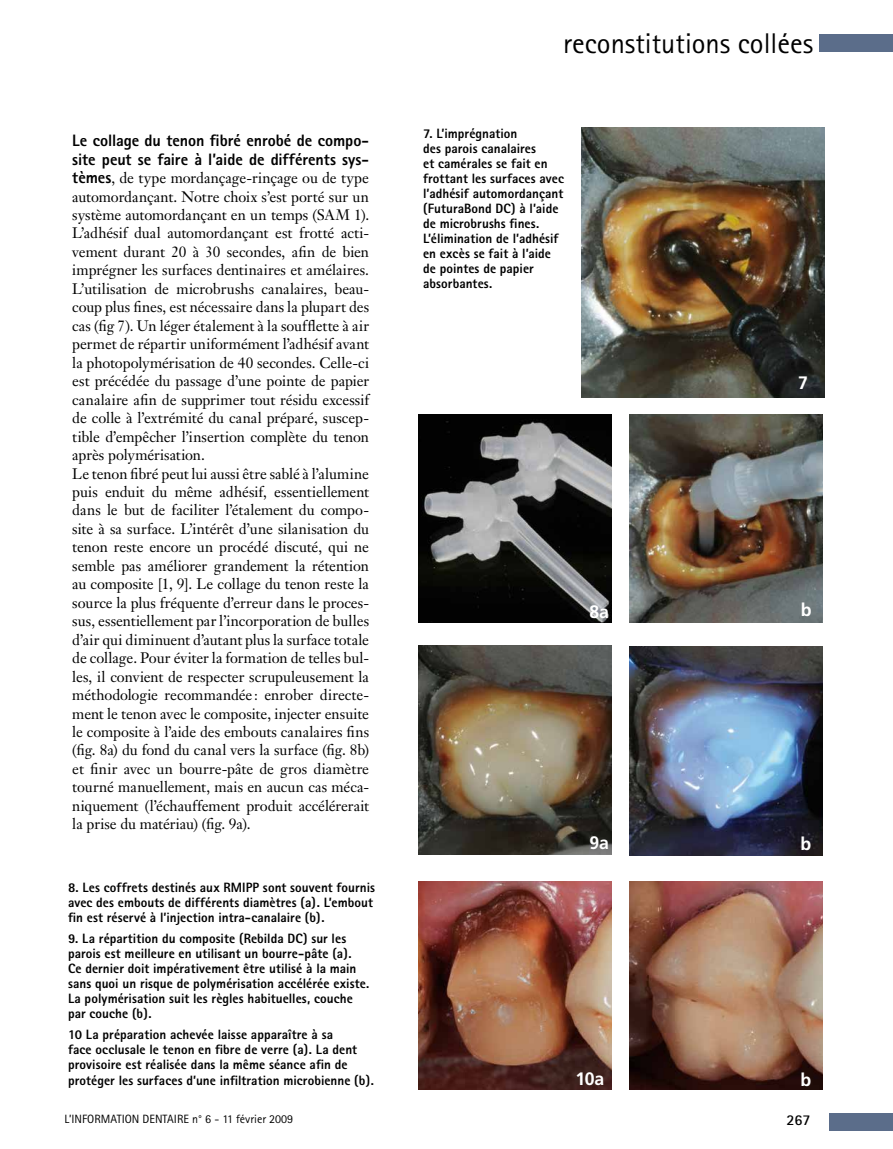
<style>
.page{position:relative;width:893px;height:1149px;background:#fff}
.page>*{position:absolute;margin:0;border:0;box-sizing:border-box;transform-origin:0 0}
.t1{font:28.5px "Rotis Sans Serif";color:#000}
.t2{font:700 18px "Frutiger";letter-spacing:-.005em;color:#fff}
.t3{font:800 16.5px/18.5px "Rotis Sans Serif";letter-spacing:-.005em;color:#000}
.t4{font:15px/18.5px "Janson Text";color:#000}
.t5{font:700 15px "Rotis Sans Serif";color:#000}
.t6{font:800 13.5px/15px "Rotis Sans Serif";letter-spacing:.005em;color:#000}
.t7{font:12px "Rotis Sans Serif";color:#000}
.s1{font-family:"Rotis Sans Serif";font-weight:800;font-size:16.5px}
</style>
<div class="page">
<div style="left:819px;top:34px;width:74px;height:17px;background:#5b6d8a"></div>
<div style="left:830px;top:1113px;width:63px;height:17px;background:#5b6d8a"></div>
<img style="left:418px;top:414px;width:193px;height:208px">
<img style="left:629px;top:646px;width:193px;height:208px">
<img style="left:629px;top:881px;width:193px;height:208px">
<img style="left:581px;top:128px;width:244px;height:269px">
<img style="left:418px;top:645px;width:193px;height:208px">
<img style="left:418px;top:881px;width:193px;height:208px">
<img style="left:629px;top:414px;width:193px;height:208px">
<p class="t3" style="left:72px;top:131px;width:298px">Le collage du tenon fibré enrobé de compo&shy;site peut se faire à l’aide de différents sys-</p>
<p class="t4" style="left:72px;top:168px;width:298px"><span class="s1">tèmes</span>, de type mordançage-rinçage ou de type automordançant. Notre choix s’est porté sur un système automordançant en un temps (SAM 1).<br>L’adhésif dual automordançant est frotté acti&shy;vement durant 20 à 30 secondes, afin de bien imprégner les surfaces dentinaires et amélaires.<br>L’utilisation de microbrushs canalaires, beau&shy;coup plus fines, est nécessaire dans la plupart des cas (fig 7). Un léger étalement à la soufflette à air permet de répartir uniformément l’adhésif avant la photopolymérisation de 40 secondes. Celle-ci est précédée du passage d’une pointe de papier canalaire afin de supprimer tout résidu excessif de colle à l’extrémité du canal préparé, suscep&shy;tible d’empêcher l’insertion complète du tenon après polymérisation.<br>Le tenon fibré peut lui aussi être sablé à l’alumine puis enduit du même adhésif, essentiellement dans le but de faciliter l’étalement du compo&shy;site à sa surface. L’intérêt d’une silanisation du tenon reste encore un procédé discuté, qui ne semble pas améliorer grandement la rétention au composite [1, 9]. Le collage du tenon reste la source la plus fréquente d’erreur dans le proces&shy;sus, essentiellement par l’incorporation de bulles d’air qui diminuent d’autant plus la surface totale de collage. Pour éviter la formation de telles bul&shy;les, il convient de respecter scrupuleusement la méthodologie recommandée: enrober directe&shy;ment le tenon avec le composite, injecter ensuite le composite à l’aide des embouts canalaires fins (fig. 8a) du fond du canal vers la surface (fig. 8b) et finir avec un bourre-pâte de gros diamètre tourné manuellement, mais en aucun cas méca&shy;niquement (l’échauffement produit accélérerait la prise du matériau) (fig. 9a).</p>
<p class="t6" style="left:68px;top:879px;width:308px">8. Les coffrets destinés aux RMIPP sont souvent fournis avec des embouts de différents diamètres (a). L’embout fin est réservé à l’injection intra-canalaire (b).</p>
<p class="t6" style="left:68px;top:930px;width:303px">9. La répartition du composite (Rebilda DC) sur les parois est meilleure en utilisant un bourre-pâte (a).<br>Ce dernier doit impérativement être utilisé à la main sans quoi un risque de polymérisation accélérée existe.<br>La polymérisation suit les règles habituelles, couche par couche (b).</p>
<p class="t6" style="left:68px;top:1026px;width:307px">10 La préparation achevée laisse apparaître à sa<br>face occlusale le tenon en fibre de verre (a). La dent provisoire est réalisée dans la même séance afin de protéger les surfaces d’une infiltration microbienne (b).</p>
<h1 class="t1" style="left:563px;top:26px;width:252px">reconstitutions collées</h1>
<p class="t6" style="left:423px;top:126px;width:142px">7. L’imprégnation<br>des parois canalaires<br>et camérales se fait en frottant les surfaces avec l’adhésif automordançant (FuturaBond DC) à l’aide de microbrushs fines.<br>L’élimination de l’adhésif en excès se fait à l’aide de pointes de papier absorbantes.</p>
<p class="t2" style="left:589px;top:601px;width:21px">8a</p>
<p class="t2" style="left:589px;top:831px;width:21px">9a</p>
<p class="t2" style="left:575px;top:1067px;width:30px">10a</p>
<p class="t2" style="left:798px;top:371px;width:11px">7</p>
<p class="t2" style="left:801px;top:599px;width:12px">b</p>
<p class="t2" style="left:800px;top:832px;width:12px">b</p>
<p class="t2" style="left:800px;top:1068px;width:12px">b</p>
<p class="t7" style="left:65px;top:1111px;width:230px">L’INFORMATION DENTAIRE n° 6 - 11 février 2009</p>
<p class="t5" style="left:786px;top:1110px;width:26px">267</p>
</div>
